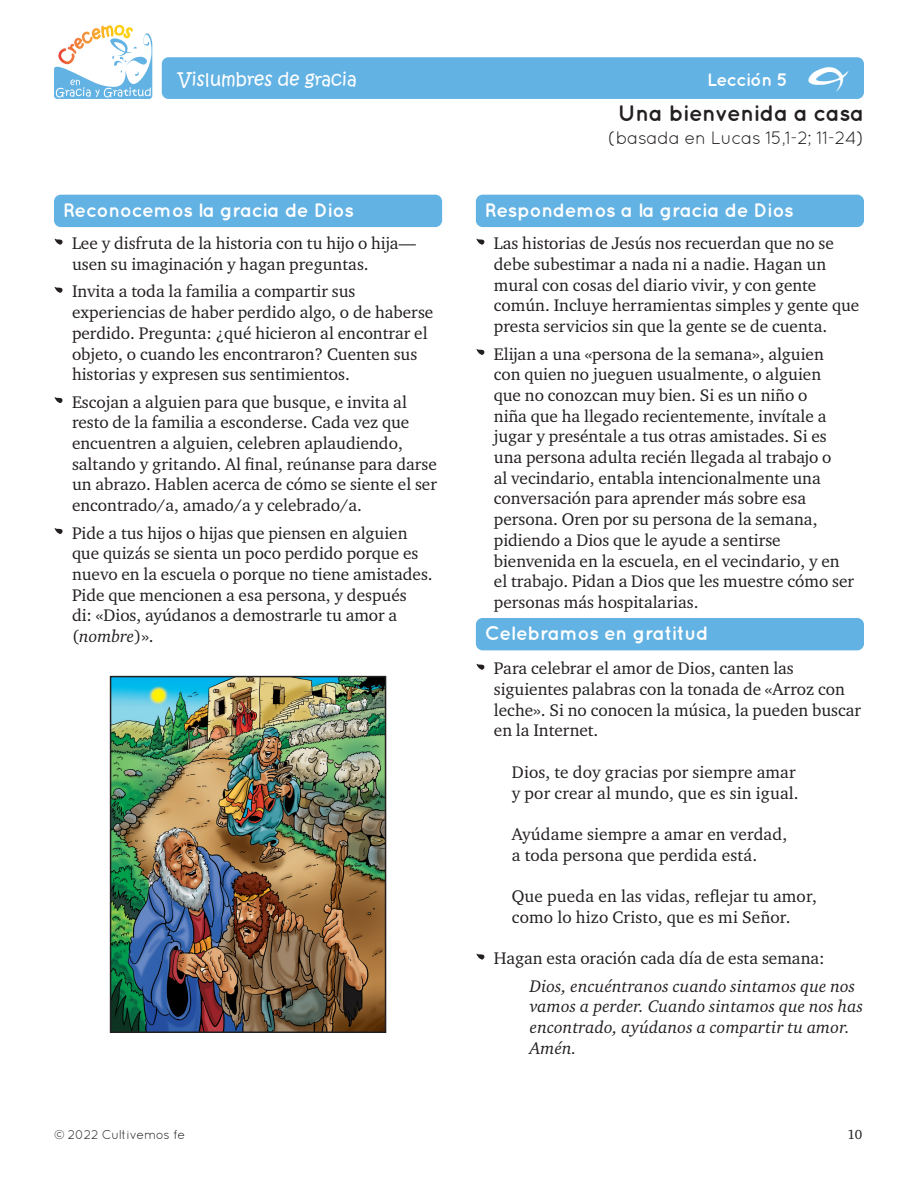
<style>
.page{position:relative;width:918px;height:1188px;background:#fff}
.page>*{position:absolute;margin:0;border:0;box-sizing:border-box;transform-origin:0 0}
.t1{font:60px "Growing Grace Gratitude";color:#231f20}
.Title_Bar_Grace_Sigh{font:45px "Growing Grace Gratitude";color:#fff}
.Story_Title{font:700 22.5px "Quicksand";letter-spacing:-.02em;color:#231f20}
.GS_Subhead_14pt{font:700 19.5px "Quicksand";letter-spacing:-.02em;color:#fff}
.Story_Title-2{font:18px "Quicksand";letter-spacing:-.02em;color:#231f20}
.Title_Bar_Grace_Sigh-2{font:18px "Kristen Normal ITC Std";color:#fff}
.Title_Bar_Grace_Sigh-3{font:700 18px "Quicksand";letter-spacing:-.03em;color:#fff}
.GS_Song_Indent{font:17.25px/20.7px "Charter ITC Std";color:#231f20}
.GS_Prayer_at_end_of{font:italic 17.25px/20.7px "Charter ITC Std";letter-spacing:.01em;color:#231f20}
.t2{font:13.5px "Charter ITC Std";color:#231f20}
.t3{font:12.75px "Quicksand";letter-spacing:-.02em;color:#231f20}
.s1{font-style:italic}
</style>
<div class="page">
<svg style="left:54px;top:25px;width:98px;height:74px"></svg>
<div style="left:162px;top:57px;width:702px;height:42px;background:#62b2e3;border-radius:7px"></div>
<div style="left:54px;top:195px;width:388px;height:32px;background:#62b2e3;border-radius:7px"></div>
<div style="left:476px;top:195px;width:388px;height:32px;background:#62b2e3;border-radius:7px"></div>
<div style="left:476px;top:618px;width:388px;height:32px;background:#62b2e3;border-radius:7px"></div>
<img style="left:113px;top:679px;width:270px;height:351px">
<div style="left:110px;top:676px;width:276px;height:357px;border:2px solid #231f20"></div>
<p class="Title_Bar_Grace_Sigh-2" style="left:178px;top:67px;width:180px">Vislumbres de gracia</p>
<p class="Title_Bar_Grace_Sigh-3" style="left:707px;top:69px;width:82px">Lección 5</p>
<p class="Title_Bar_Grace_Sigh" style="left:808px;top:60px;width:42px">E</p>
<p class="GS_Subhead_14pt" style="left:63px;top:199px;width:292px">Reconocemos la gracia de Dios</p>
<p class="t1" style="left:54px;top:219px;width:11px">Z</p>
<p class="GS_Song_Indent" style="left:72px;top:233px;width:345px">Lee y disfruta de la historia con tu hijo o hija— usen su imaginación y hagan preguntas.</p>
<p class="t1" style="left:54px;top:267px;width:11px">Z</p>
<p class="GS_Song_Indent" style="left:72px;top:281px;width:363px">Invita a toda la familia a compartir sus experiencias de haber perdido algo, o de haberse perdido. Pregunta: ¿qué hicieron al encontrar el objeto, o cuando les encontraron? Cuenten sus historias y expresen sus sentimientos.</p>
<p class="t1" style="left:54px;top:378px;width:11px">Z</p>
<p class="GS_Song_Indent" style="left:72px;top:391px;width:367px">Escojan a alguien para que busque, e invita al resto de la familia a esconderse. Cada vez que encuentren a alguien, celebren aplaudiendo, saltando y gritando. Al final, reúnanse para darse un abrazo. Hablen acerca de cómo se siente el ser encontrado/a, amado/a y celebrado/a.</p>
<p class="t1" style="left:54px;top:509px;width:11px">Z</p>
<p class="GS_Song_Indent" style="left:72px;top:522px;width:362px">Pide a tus hijos o hijas que piensen en alguien que quizás se sienta un poco perdido porque es nuevo en la escuela o porque no tiene amistades.<br>Pide que mencionen a esa persona, y después<br>di: «Dios, ayúdanos a demostrarle tu amor a (<span class="s1">nombre</span>)».</p>
<p class="Story_Title" style="left:618px;top:99px;width:248px">Una bienvenida a casa</p>
<p class="Story_Title-2" style="left:608px;top:127px;width:257px">(basada en Lucas 15,1-2; 11-24)</p>
<p class="GS_Subhead_14pt" style="left:485px;top:199px;width:310px">Respondemos a la gracia de Dios</p>
<p class="t1" style="left:476px;top:219px;width:11px">Z</p>
<p class="GS_Song_Indent" style="left:494px;top:233px;width:367px">Las historias de Jesús nos recuerdan que no se debe subestimar a nada ni a nadie. Hagan un mural con cosas del diario vivir, y con gente común. Incluye herramientas simples y gente que presta servicios sin que la gente se de cuenta.</p>
<p class="t1" style="left:476px;top:329px;width:11px">Z</p>
<p class="GS_Song_Indent" style="left:494px;top:343px;width:362px">Elijan a una «persona de la semana», alguien con quien no jueguen usualmente, o alguien<br>que no conozcan muy bien. Si es un niño o<br>niña que ha llegado recientemente, invítale a jugar y preséntale a tus otras amistades. Si es una persona adulta recién llegada al trabajo o<br>al vecindario, entabla intencionalmente una conversación para aprender más sobre esa persona. Oren por su persona de la semana, pidiendo a Dios que le ayude a sentirse bienvenida en la escuela, en el vecindario, y en el trabajo. Pidan a Dios que les muestre cómo ser personas más hospitalarias.</p>
<p class="GS_Subhead_14pt" style="left:485px;top:622px;width:225px">Celebramos en gratitud</p>
<p class="t1" style="left:476px;top:644px;width:11px">Z</p>
<p class="GS_Song_Indent" style="left:494px;top:658px;width:369px">Para celebrar el amor de Dios, canten las siguientes palabras con la tonada de «Arroz con leche». Si no conocen la música, la pueden buscar en la Internet.</p>
<p class="GS_Song_Indent" style="left:512px;top:761px;width:285px">Dios, te doy gracias por siempre amar</p>
<p class="GS_Song_Indent" style="left:512px;top:782px;width:288px">y por crear al mundo, que es sin igual.</p>
<p class="GS_Song_Indent" style="left:512px;top:823px;width:277px">Ayúdame siempre a amar en verdad,</p>
<p class="GS_Song_Indent" style="left:512px;top:844px;width:247px">a toda persona que perdida está.</p>
<p class="GS_Song_Indent" style="left:512px;top:886px;width:306px">Que pueda en las vidas, reflejar tu amor,</p>
<p class="GS_Song_Indent" style="left:512px;top:906px;width:280px">como lo hizo Cristo, que es mi Señor.</p>
<p class="t1" style="left:476px;top:934px;width:11px">Z</p>
<p class="GS_Song_Indent" style="left:494px;top:948px;width:332px">Hagan esta oración cada día de esta semana:</p>
<p class="GS_Prayer_at_end_of" style="left:530px;top:975px;width:335px">Dios, encuéntranos cuando sintamos que nos vamos a perder. Cuando sintamos que nos has encontrado, ayúdanos a compartir tu amor.<br>Amén.</p>
<p class="t3" style="left:54px;top:1128px;width:133px">© 2022 Cultivemos fe</p>
<p class="t2" style="left:847px;top:1126px;width:17px">10</p>
</div>
